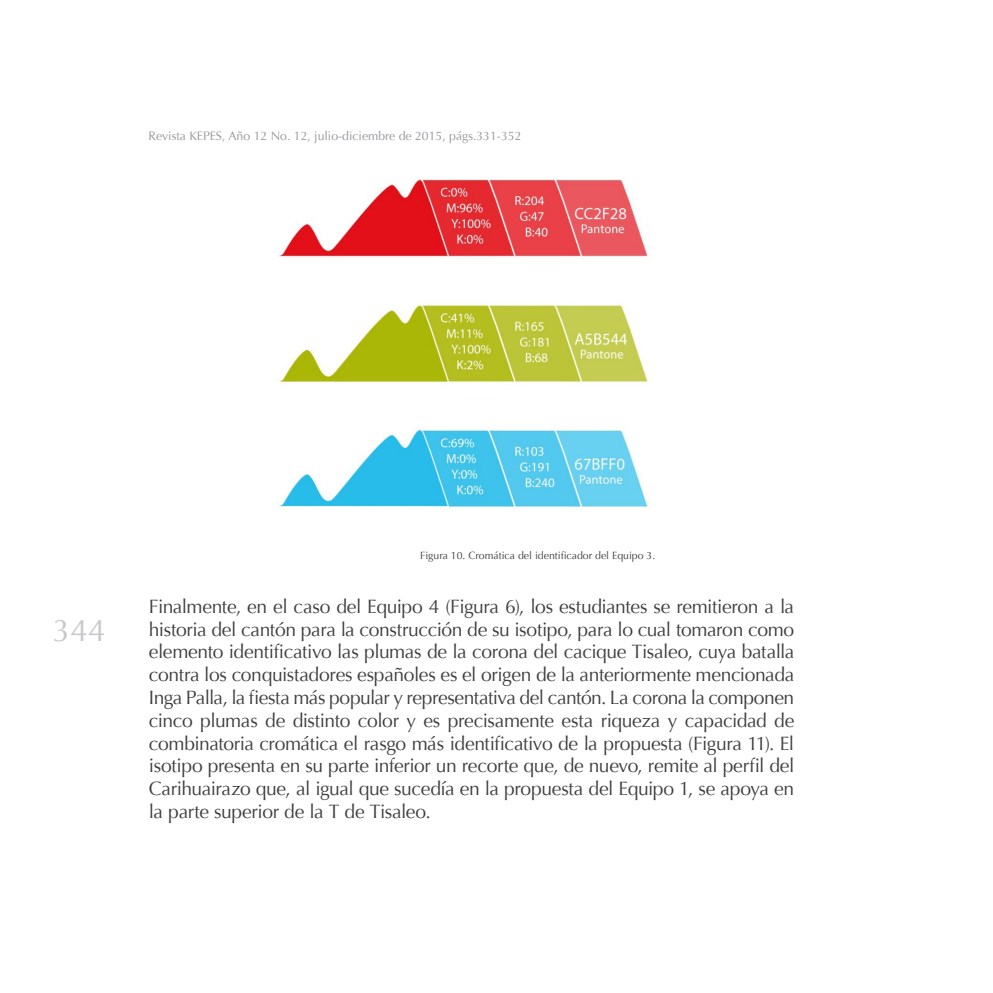
<style>
.page{position:relative;width:993px;height:993px;background:#fff}
.page>*{position:absolute;margin:0;border:0;box-sizing:border-box;transform-origin:0 0}
.t1{font:31.5px "Optima";color:#c7c8ca}
.t2{font:19.25px/22.8px "Optima";letter-spacing:-.015em;color:#3e3e3f;text-align:justify}
.t3{font:12.25px "Optima";color:#939598}
.t4{font:10.5px "Optima";color:#3e3e3f}
</style>
<div class="page">
<img style="left:278px;top:179px;width:370px;height:329px">
<p class="t3" style="left:148px;top:129px;width:374px">Revista KEPES, Año 12 No. 12, julio-diciembre de 2015, págs.331-352</p>
<h1 class="t1" style="left:53px;top:612px;width:54px">344</h1>
<p class="t4" style="left:420px;top:548px;width:236px">Figura 10. Cromática del identificador del Equipo 3.</p>
<p class="t2" style="left:149px;top:595px;width:646px">Finalmente, en el caso del Equipo 4 (Figura 6), los estudiantes se remitieron a la historia del cantón para la construcción de su isotipo, para lo cual tomaron como elemento identificativo las plumas de la corona del cacique Tisaleo, cuya batalla contra los conquistadores españoles es el origen de la anteriormente mencionada Inga Palla, la fiesta más popular y representativa del cantón. La corona la componen cinco plumas de distinto color y es precisamente esta riqueza y capacidad de combinatoria cromática el rasgo más identificativo de la propuesta (Figura 11). El isotipo presenta en su parte inferior un recorte que, de nuevo, remite al perfil del Carihuairazo que, al igual que sucedía en la propuesta del Equipo 1, se apoya en la parte superior de la T de Tisaleo.</p>
</div>
